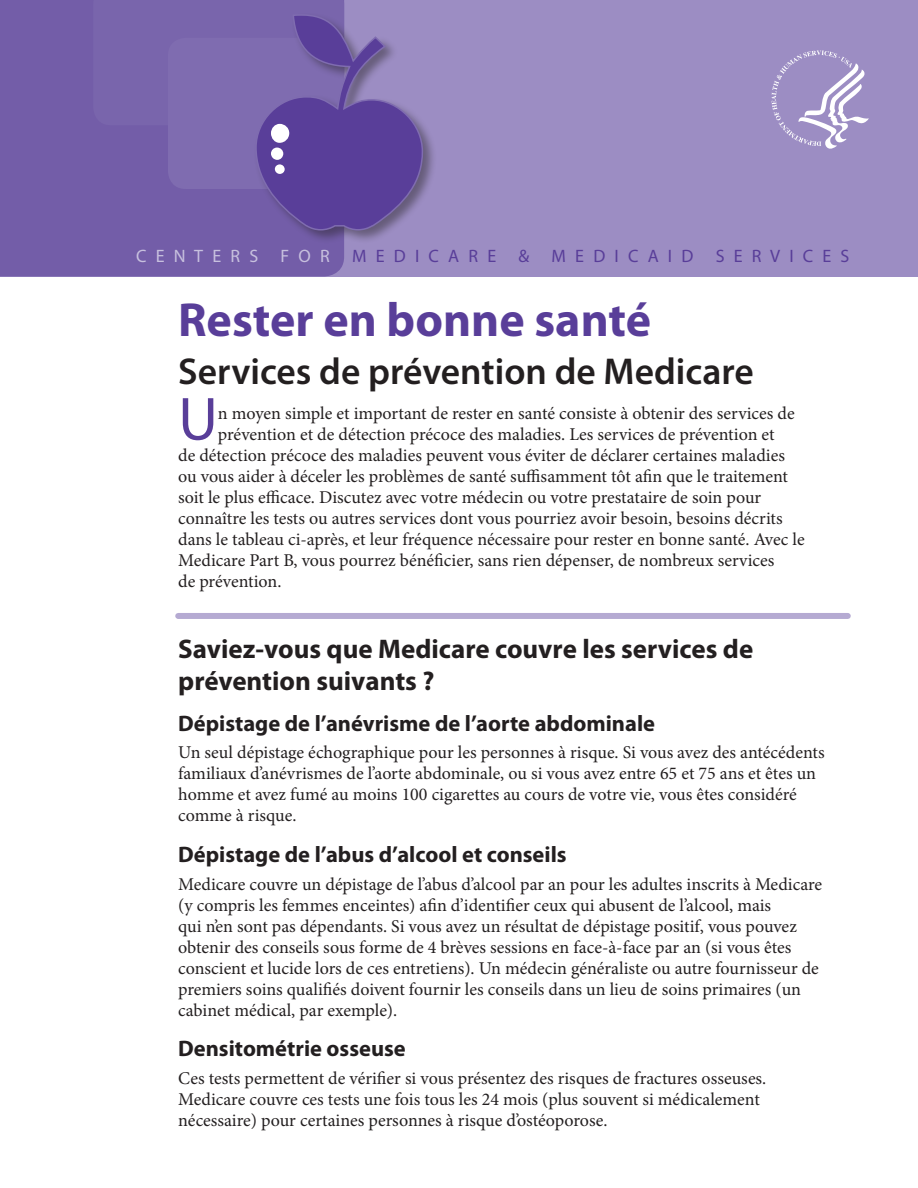
<style>
.page{position:relative;width:918px;height:1188px;background:#fff}
.page>*{position:absolute;margin:0;border:0;box-sizing:border-box;transform-origin:0 0}
.Text_1{font:61.5px "Myriad Pro";color:#593e99}
.t1{font:700 48px "Myriad Pro";color:#593e99}
.Heading_1{font:600 37.5px "Myriad Pro";color:#231f20}
.Heading_2{font:700 27px/32.4px "Myriad Pro";color:#231f20}
.PS_Heading_2{font:700 22.5px "Myriad Pro";color:#231f20}
.PS_text{font:18px/21px "Minion Pro";color:#231f20}
.Text_1-2{font:18px "Minion Pro";color:#231f20}
.t2{font:18px "Myriad Pro";color:#593e99}
.s1{color:#c7c0de}
</style>
<div class="page">
<div style="left:0;top:0;width:918px;height:276px;background:#9c8dc3"></div>
<div style="left:0;top:0;width:344px;height:276px;background:#735da8"></div>
<svg style="left:771px;top:50px;width:98px;height:99px"></svg>
<div style="left:253px;top:12px;width:184px;height:232px;background:#231f20;opacity:.45"></div>
<svg style="left:93px;top:0;width:331px;height:231px;background:#745fa8"></svg>
<div style="left:271px;top:124px;width:18px;height:19px;background:#fff;border-radius:50%"></div>
<div style="left:275px;top:164px;width:10px;height:10px;background:#fff;border-radius:50%"></div>
<div style="left:271px;top:148px;width:12px;height:12px;background:#fff;border-radius:50%"></div>
<div style="left:178px;top:613px;width:670px;height:6px;background:#b5aad2"></div>
<p class="t2" style="left:136px;top:245px;width:715px"><span class="s1">C E N T E R S F O R</span> M E D I C A R E &amp; M E D I C A I D S E R V I C E S</p>
<h1 class="t1" style="left:178px;top:289px;width:475px">Rester en bonne santé</h1>
<h2 class="Heading_1" style="left:178px;top:348px;width:577px">Services de prévention de Medicare</h2>
<p class="Text_1" style="left:178px;top:381px;width:41px">U</p>
<p class="Text_1-2" style="left:218px;top:401px;width:578px">n moyen simple et important de rester en santé consiste à obtenir des services de</p>
<p class="Text_1-2" style="left:218px;top:422px;width:558px">prévention et de détection précoce des maladies. Les services de prévention et</p>
<p class="Text_1-2" style="left:178px;top:443px;width:608px">de détection précoce des maladies peuvent vous éviter de déclarer certaines maladies</p>
<p class="Text_1-2" style="left:178px;top:464px;width:611px">ou vous aider à déceler les problèmes de santé suffisamment tôt afin que le traitement</p>
<p class="Text_1-2" style="left:178px;top:485px;width:585px">soit le plus efficace. Discutez avec votre médecin ou votre prestataire de soin pour</p>
<p class="Text_1-2" style="left:178px;top:506px;width:606px">connaître les tests ou autres services dont vous pourriez avoir besoin, besoins décrits</p>
<p class="Text_1-2" style="left:178px;top:527px;width:628px">dans le tableau ci-après, et leur fréquence nécessaire pour rester en bonne santé. Avec le</p>
<p class="Text_1-2" style="left:178px;top:548px;width:598px">Medicare Part B, vous pourrez bénéficier, sans rien dépenser, de nombreux services</p>
<p class="Text_1-2" style="left:178px;top:569px;width:105px">de prévention.</p>
<h2 class="Heading_2" style="left:178px;top:631px;width:577px">Saviez-vous que Medicare couvre les services de prévention suivants ?</h2>
<h2 class="PS_Heading_2" style="left:178px;top:708px;width:478px">Dépistage de l’anévrisme de l’aorte abdominale</h2>
<p class="PS_text" style="left:178px;top:742px;width:648px">Un seul dépistage échographique pour les personnes à risque. Si vous avez des antécédents familiaux d’anévrismes de l’aorte abdominale, ou si vous avez entre 65 et 75 ans et êtes un homme et avez fumé au moins 100 cigarettes au cours de votre vie, vous êtes considéré comme à risque.</p>
<h2 class="PS_Heading_2" style="left:178px;top:840px;width:390px">Dépistage de l’abus d’alcool et conseils</h2>
<p class="PS_text" style="left:178px;top:873px;width:645px">Medicare couvre un dépistage de l’abus d’alcool par an pour les adultes inscrits à Medicare (y compris les femmes enceintes) afin d’identifier ceux qui abusent de l’alcool, mais<br>qui n’en sont pas dépendants. Si vous avez un résultat de dépistage positif, vous pouvez obtenir des conseils sous forme de 4 brèves sessions en face-à-face par an (si vous êtes conscient et lucide lors de ces entretiens). Un médecin généraliste ou autre fournisseur de premiers soins qualifiés doivent fournir les conseils dans un lieu de soins primaires (un cabinet médical, par exemple).</p>
<h2 class="PS_Heading_2" style="left:178px;top:1034px;width:229px">Densitométrie osseuse</h2>
<p class="PS_text" style="left:178px;top:1068px;width:590px">Ces tests permettent de vérifier si vous présentez des risques de fractures osseuses.<br>Medicare couvre ces tests une fois tous les 24 mois (plus souvent si médicalement nécessaire) pour certaines personnes à risque d’ostéoporose.</p>
</div>
